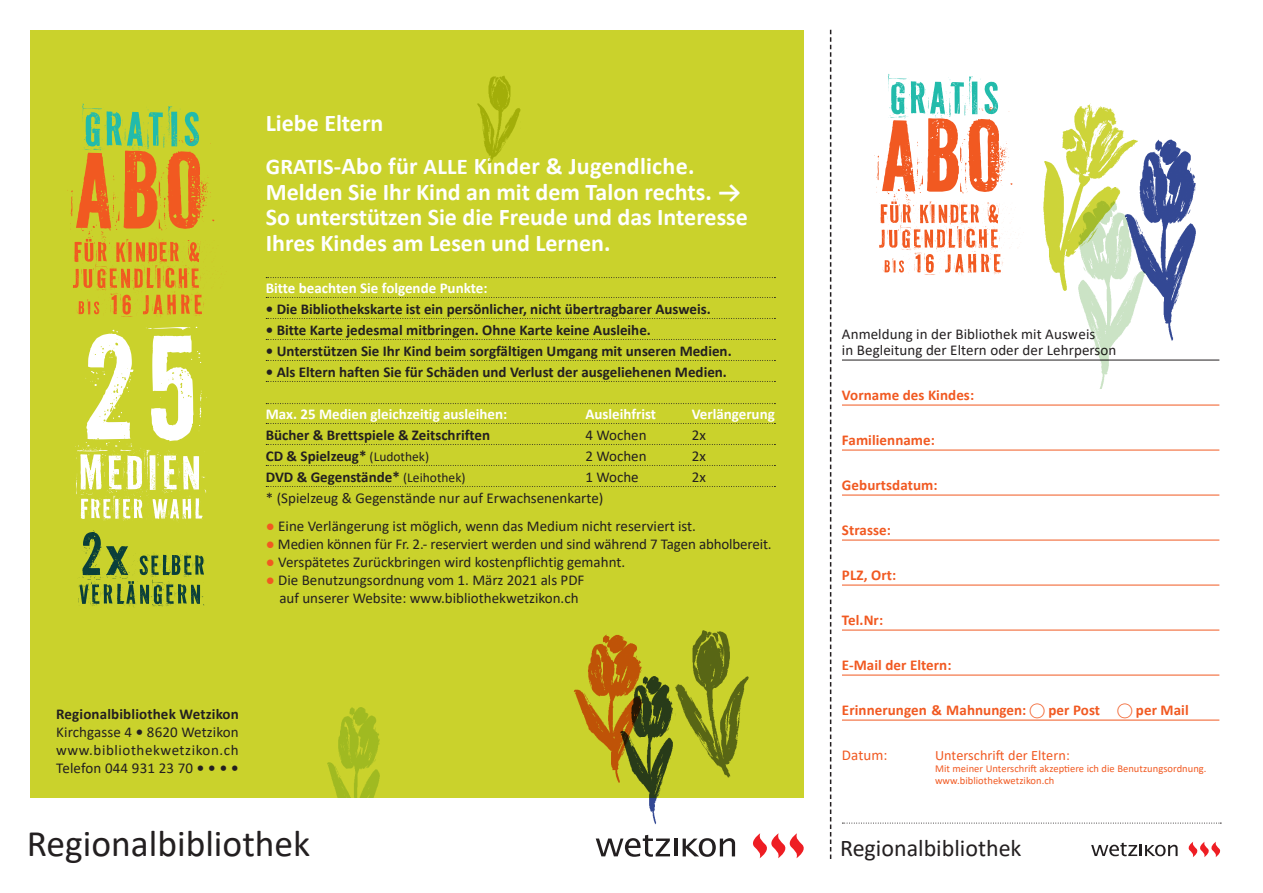
<style>
.page{position:relative;width:1263px;height:893px;background:#fff}
.page>*{position:absolute;margin:0;border:0;box-sizing:border-box;transform-origin:0 0}
.t1{font:37.5px "Calibri";color:#231f20}
.t2{font:700 24px/25.5px "Calibri";color:#fff}
.t3{font:24px "Calibri";color:#231f20}
.t4{font:15px/18px "Calibri";color:#231f20;text-align:center}
.t5{font:700 15px "Calibri";color:#231f20}
.t6{font:700 15px "Calibri";letter-spacing:.005em;color:#f15921}
.t7{font:700 15px "Calibri";color:#fff}
.t8{font:15px "Calibri";letter-spacing:.005em;color:#f15921}
.t9{font:14.25px "Calibri";letter-spacing:.005em;color:#f15921}
.t10{font:10.5px/12px "Calibri";letter-spacing:.005em;color:#f15921}
.s1{font-size:22.5px}
.s2{font-weight:400;font-size:13.5px}
.s3{color:#f15921}
.s4{font-weight:700}
</style>
<div class="page">
<div style="left:30px;top:30px;width:774px;height:767px;background:#cad22c"></div>
<svg style="left:753px;top:833px;width:51px;height:25px"></svg>
<svg style="left:596px;top:838px;width:74px;height:19px"></svg>
<hr style="left:674px;top:838px;width:3px;height:18px;background:#231f20">
<svg style="left:683px;top:838px;width:52px;height:19px"></svg>
<svg style="left:266px;top:277px;width:509px;height:1px"></svg>
<svg style="left:266px;top:297px;width:509px;height:1px"></svg>
<svg style="left:266px;top:318px;width:509px;height:1px"></svg>
<svg style="left:266px;top:339px;width:509px;height:1px"></svg>
<svg style="left:266px;top:360px;width:509px;height:1px"></svg>
<svg style="left:266px;top:381px;width:509px;height:1px"></svg>
<svg style="left:266px;top:403px;width:509px;height:1px"></svg>
<svg style="left:266px;top:423px;width:509px;height:1px"></svg>
<svg style="left:266px;top:444px;width:509px;height:1px"></svg>
<svg style="left:266px;top:465px;width:509px;height:1px"></svg>
<svg style="left:266px;top:486px;width:509px;height:1px"></svg>
<svg style="left:1188px;top:842px;width:33px;height:15px"></svg>
<svg style="left:1091px;top:843px;width:86px;height:13px"></svg>
<svg style="left:842px;top:823px;width:379px;height:1px"></svg>
<hr style="left:842px;top:360px;width:377px;height:1px;background:#231f20">
<hr style="left:842px;top:405px;width:377px;height:1px;background:#f15921">
<hr style="left:842px;top:450px;width:377px;height:1px;background:#f15921">
<hr style="left:842px;top:495px;width:377px;height:1px;background:#f15921">
<hr style="left:842px;top:540px;width:377px;height:1px;background:#f15921">
<hr style="left:842px;top:585px;width:377px;height:1px;background:#f15921">
<hr style="left:842px;top:630px;width:377px;height:1px;background:#f15921">
<hr style="left:842px;top:675px;width:377px;height:1px;background:#f15921">
<hr style="left:842px;top:720px;width:377px;height:1px;background:#f15921">
<img style="left:1043px;top:103px;width:76px;height:188px">
<svg style="left:874px;top:74px;width:139px;height:201px"></svg>
<img style="left:1119px;top:130px;width:81px;height:231px">
<img style="left:1074px;top:197px;width:77px;height:191px">
<svg style="left:830px;top:30px;width:1px;height:829px"></svg>
<svg style="left:67px;top:103px;width:148px;height:214px"></svg>
<svg style="left:75px;top:326px;width:132px;height:195px"></svg>
<svg style="left:78px;top:530px;width:126px;height:77px"></svg>
<img style="left:616px;top:676px;width:60px;height:174px">
<img style="left:327px;top:707px;width:53px;height:90px">
<img style="left:676px;top:630px;width:73px;height:148px">
<img style="left:477px;top:76px;width:43px;height:88px">
<img style="left:568px;top:634px;width:78px;height:168px">
<h2 class="t2" style="left:266px;top:101px;width:430px;line-height:43.5px">Liebe Eltern<br><span class="s1">GRATIS</span>-Abo für <span class="s1">ALLE</span> Kinder &amp; Jugendliche.</h2>
<h2 class="t2" style="left:266px;top:179px;width:484px">Melden Sie Ihr Kind an mit dem Talon rechts.<br>So unterstützen Sie die Freude und das Interesse<br>Ihres Kindes am Lesen und Lernen.</h2>
<p class="t7" style="left:266px;top:277px;width:223px">Bitte beachten Sie folgende Punkte:</p>
<p class="t5" style="left:266px;top:298px;width:446px">• Die Bibliothekskarte ist ein persönlicher, nicht übertragbarer Ausweis.</p>
<p class="t5" style="left:266px;top:319px;width:387px">• Bitte Karte jedesmal mitbringen. Ohne Karte keine Ausleihe.</p>
<p class="t5" style="left:266px;top:340px;width:467px">• Unterstützen Sie Ihr Kind beim sorgfältigen Umgang mit unseren Medien.</p>
<p class="t5" style="left:266px;top:361px;width:463px">• Als Eltern haften Sie für Schäden und Verlust der ausgeliehenen Medien.</p>
<p class="t7" style="left:266px;top:403px;width:243px">Max. 25 Medien gleichzeitig ausleihen:</p>
<p class="t7" style="left:585px;top:403px;width:72px">Ausleihfrist</p>
<p class="t7" style="left:692px;top:403px;width:84px">Verlängerung</p>
<p class="t5" style="left:266px;top:424px;width:226px">Bücher &amp; Brettspiele &amp; Zeitschriften</p>
<p class="t4" style="left:585px;top:425px;width:63px">4 Wochen</p>
<p class="t4" style="left:692px;top:425px;width:16px">2x</p>
<p class="t5" style="left:266px;top:445px;width:165px">CD &amp; Spielzeug* <span class="s2">(Ludothek)</span></p>
<p class="t4" style="left:585px;top:446px;width:63px">2 Wochen</p>
<p class="t4" style="left:692px;top:446px;width:16px">2x</p>
<p class="t5" style="left:266px;top:466px;width:201px">DVD &amp; Gegenstände* <span class="s2">(Leihothek)</span></p>
<p class="t4" style="left:585px;top:467px;width:55px">1 Woche</p>
<p class="t4" style="left:692px;top:467px;width:16px">2x</p>
<p class="t4" style="left:266px;top:488px;width:339px">* (Spielzeug &amp; Gegenstände nur auf Erwachsenenkarte)</p>
<p class="t4" style="left:266px;top:517px;width:432px"><span class="s3">●</span> Eine Verlängerung ist möglich, wenn das Medium nicht reserviert ist.</p>
<p class="t4" style="left:266px;top:535px;width:507px"><span class="s3">●</span> Medien können für Fr. 2.- reserviert werden und sind während 7 Tagen abholbereit.</p>
<p class="t4" style="left:266px;top:553px;width:361px"><span class="s3">●</span> Verspätetes Zurückbringen wird kostenpflichtig gemahnt.</p>
<p class="t4" style="left:266px;top:571px;width:320px"><span class="s3">●</span> Die Benutzungsordnung vom 1. März 2021 als PDF auf unserer Website: www.bibliothekwetzikon.ch</p>
<p class="t4" style="left:56px;top:704px;width:184px;text-align:justify"><span class="s4">Regionalbibliothek Wetzikon </span>Kirchgasse 4 <span class="s4">•</span> 8620 Wetzikon www.bibliothekwetzikon.ch Telefon 044 931 23 70 <span class="s4">• • • •</span></p>
<h1 class="t1" style="left:27px;top:818px;width:285px">Regionalbibliothek</h1>
<p class="t4" style="left:842px;top:325px;width:276px;line-height:16.5px;text-align:left">Anmeldung in der Bibliothek mit Ausweis<br>in Begleitung der Eltern oder der Lehrperson</p>
<p class="t6" style="left:842px;top:385px;width:134px">Vorname des Kindes:</p>
<p class="t6" style="left:842px;top:430px;width:94px">Familienname:</p>
<p class="t6" style="left:842px;top:475px;width:97px">Geburtsdatum:</p>
<p class="t6" style="left:842px;top:520px;width:50px">Strasse:</p>
<p class="t6" style="left:842px;top:565px;width:56px">PLZ, Ort:</p>
<p class="t6" style="left:842px;top:610px;width:43px">Tel.Nr:</p>
<p class="t6" style="left:842px;top:655px;width:111px">E-Mail der Eltern:</p>
<p class="t6" style="left:842px;top:700px;width:348px">Erinnerungen &amp; Mahnungen: ⃝ per Post ⃝ per Mail</p>
<p class="t8" style="left:842px;top:745px;width:47px">Datum:</p>
<p class="t9" style="left:935px;top:746px;width:136px">Unterschrift der Eltern:</p>
<p class="t10" style="left:935px;top:763px;width:273px">Mit meiner Unterschrift akzeptiere ich die Benutzungsordnung. www.bibliothekwetzikon.ch</p>
<h2 class="t3" style="left:840px;top:831px;width:183px">Regionalbibliothek</h2>
</div>
